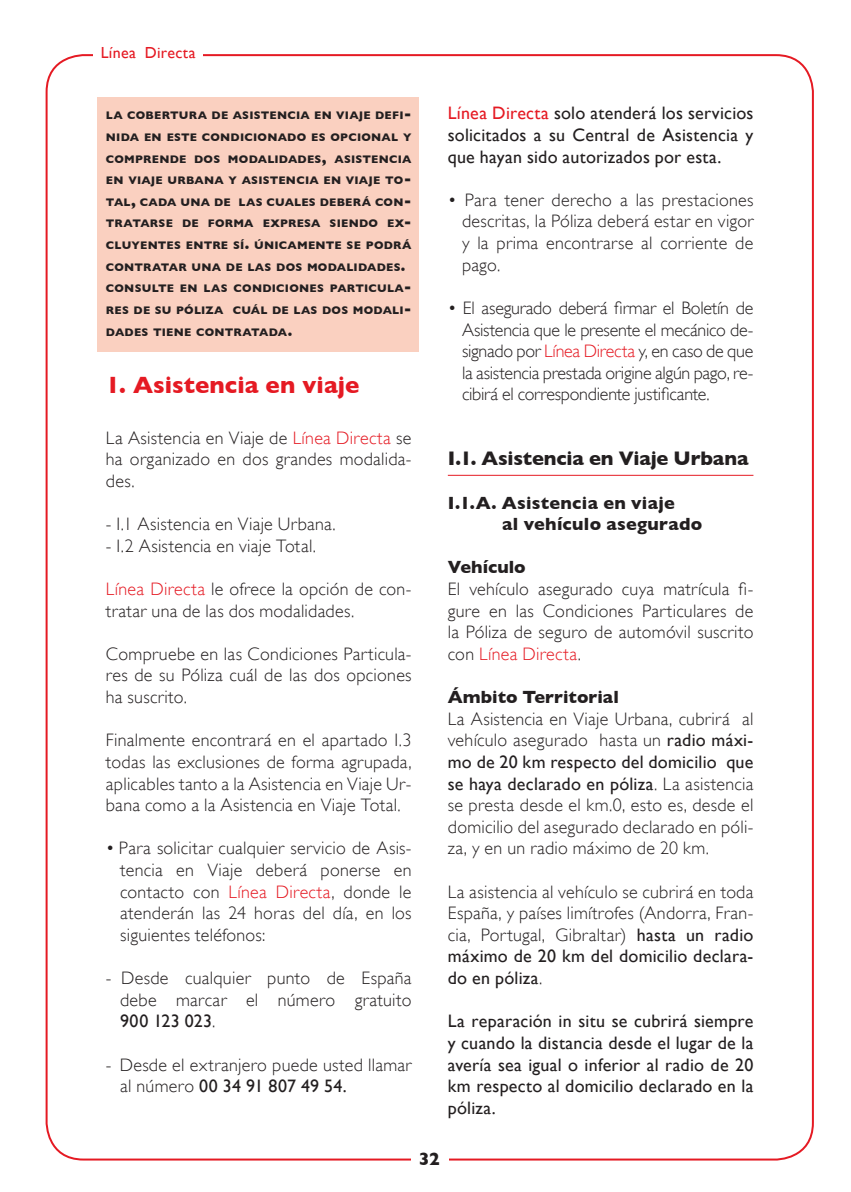
<style>
.page{position:relative;width:851px;height:1192px;background:#fff}
.page>*{position:absolute;margin:0;border:0;box-sizing:border-box;transform-origin:0 0}
.Capitulo{font:700 24px "Gill Sans";letter-spacing:.005em;color:#e51a23}
.Sub_Capitulo{font:700 20px "Gill Sans";letter-spacing:-.01em;color:#231f20}
.t1{font:300 18px/21.6px "Gill Sans";letter-spacing:.015em;color:#231f20;text-align:justify}
.t2{font:18px/21.6px "Gill Sans";letter-spacing:.015em;color:#231f20;text-align:justify}
.Articulos{font:700 18px "Gill Sans";letter-spacing:.015em;color:#231f20}
.Enunciado___punto{font:700 18px "Gill Sans";color:#231f20}
.t3{font:16px "Gill Sans";letter-spacing:.02em;color:#e51a23}
.t4{font:700 11.2px/21.6px "Gill Sans";letter-spacing:.02em;color:#231f20;text-align:justify}
.s1{font-size:16px}
.s2{color:#e51a23}
.s3{font-weight:400}
</style>
<div class="page">
<div style="left:98px;top:98px;width:321px;height:254px;background:#fad0c0"></div>
<hr style="left:448px;top:475px;width:305px;height:1px;background:#e51a23">
<p class="t3" style="left:101px;top:43px;width:96px">Línea Directa</p>
<p class="t4" style="left:106px;top:105px;width:307px">LA COBERTURA DE ASISTENCIA EN VIAJE DEFI<span class="s1">-</span>NIDA EN ESTE CONDICIONADO ES OPCIONAL Y COMPRENDE DOS MODALIDADES<span class="s1">,</span> ASISTENCIA EN VIAJE URBANA Y ASISTENCIA EN VIAJE TO<span class="s1">-</span>TAL<span class="s1">,</span> CADA UNA DE LAS CUALES DEBERÁ CON<span class="s1">-</span>TRATARSE DE FORMA EXPRESA SIENDO EX<span class="s1">-</span>CLUYENTES ENTRE SÍ<span class="s1">.</span> ÚNICAMENTE SE PODRÁ CONTRATAR UNA DE LAS DOS MODALIDADES<span class="s1">.</span></p>
<p class="t4" style="left:106px;top:277px;width:307px">CONSULTE EN LAS CONDICIONES PARTICULA<span class="s1">-</span>RES DE SU PÓLIZA CUÁL DE LAS DOS MODALI<span class="s1">-</span>DADES TIENE CONTRATADA<span class="s1">.</span></p>
<p class="Capitulo" style="left:106px;top:371px;width:255px">1. Asistencia en viaje</p>
<p class="t1" style="left:106px;top:426px;width:307px">La Asistencia en Viaje de <span class="s2">Línea Directa</span> se ha organizado en dos grandes modalida - des.</p>
<p class="t1" style="left:106px;top:513px;width:231px">- I.1 Asistencia en Viaje Urbana.</p>
<p class="t1" style="left:106px;top:534px;width:211px">- I.2 Asistencia en viaje Total.</p>
<p class="t1" style="left:106px;top:578px;width:307px"><span class="s2">Línea Directa</span> le ofrece la opción de con - tratar una de las dos modalidades.</p>
<p class="t1" style="left:106px;top:642px;width:307px">Compruebe en las Condiciones Particula - res de su Póliza cuál de las dos opciones ha suscrito.</p>
<p class="t1" style="left:106px;top:729px;width:307px">Finalmente encontrará en el apartado I.3 todas las exclusiones de forma agrupada, aplicables tanto a la Asistencia en Viaje Ur - bana como a la Asistencia en Viaje Total.</p>
<p class="t1" style="left:120px;top:837px;width:293px;text-indent:-14px">• Para solicitar cualquier servicio de Asis - tencia en Viaje deberá ponerse en contacto con <span class="s2">Línea Directa</span>, donde le atenderán las 24 horas del día, en los siguientes teléfonos:</p>
<p class="t1" style="left:120px;top:966px;width:293px;text-indent:-14px">- Desde cualquier punto de España debe marcar el número gratuito <span class="s3">900 123 023</span>.</p>
<p class="t1" style="left:120px;top:1053px;width:293px;text-indent:-14px">- Desde el extranjero puede usted llamar al número <span class="s3">00 34 91 807 49 54.</span></p>
<p class="t2" style="left:448px;top:102px;width:307px"><span class="s2">Línea Directa</span> solo atenderá los servicios solicitados a su Central de Asistencia y que hayan sido autorizados por esta.</p>
<p class="t1" style="left:462px;top:189px;width:293px;text-indent:-14px">• Para tener derecho a las prestaciones descritas, la Póliza deberá estar en vigor y la prima encontrarse al corriente de pago.</p>
<p class="t1" style="left:462px;top:297px;width:293px;text-indent:-14px">• El asegurado deberá firmar el Boletín de Asistencia que le presente el mecánico de - signado por <span class="s2">Línea Directa</span> y, en caso de que la asistencia prestada origine algún pago, re - cibirá el correspondiente justificante.</p>
<p class="Sub_Capitulo" style="left:448px;top:446px;width:302px">I.1. Asistencia en Viaje Urbana</p>
<p class="Articulos" style="left:448px;top:491px;width:228px">I.1.A. Asistencia en viaje</p>
<p class="Articulos" style="left:502px;top:513px;width:202px">al vehículo asegurado</p>
<p class="Enunciado___punto" style="left:448px;top:556px;width:79px">Vehículo</p>
<p class="t1" style="left:448px;top:578px;width:307px">El vehículo asegurado cuya matrícula fi - gure en las Condiciones Particulares de la Póliza de seguro de automóvil suscrito con <span class="s2">Línea Directa</span>.</p>
<p class="Enunciado___punto" style="left:448px;top:686px;width:172px">Ámbito Territorial</p>
<p class="t1" style="left:448px;top:707px;width:307px">La Asistencia en Viaje Urbana, cubrirá al vehículo asegurado hasta un <span class="s3">radio máxi - mo de 20 km respecto del domicilio que se haya declarado en póliza</span>. La asistencia se presta desde el km.0, esto es, desde el domicilio del asegurado declarado en póli - za, y en un radio máximo de 20 km.</p>
<p class="t1" style="left:448px;top:880px;width:307px">La asistencia al vehículo se cubrirá en toda España, y países limítrofes (Andorra, Fran - cia, Portugal, Gibraltar) <span class="s3">hasta un radio máximo de 20 km del domicilio declara - do en póliza</span>.</p>
<p class="t2" style="left:448px;top:1009px;width:307px">La reparación in situ se cubrirá siempre y cuando la distancia desde el lugar de la avería sea igual o inferior al radio de 20 km respecto al domicilio declarado en la póliza.</p>
<p class="Articulos" style="left:419px;top:1147px;width:23px">32</p>
</div>
